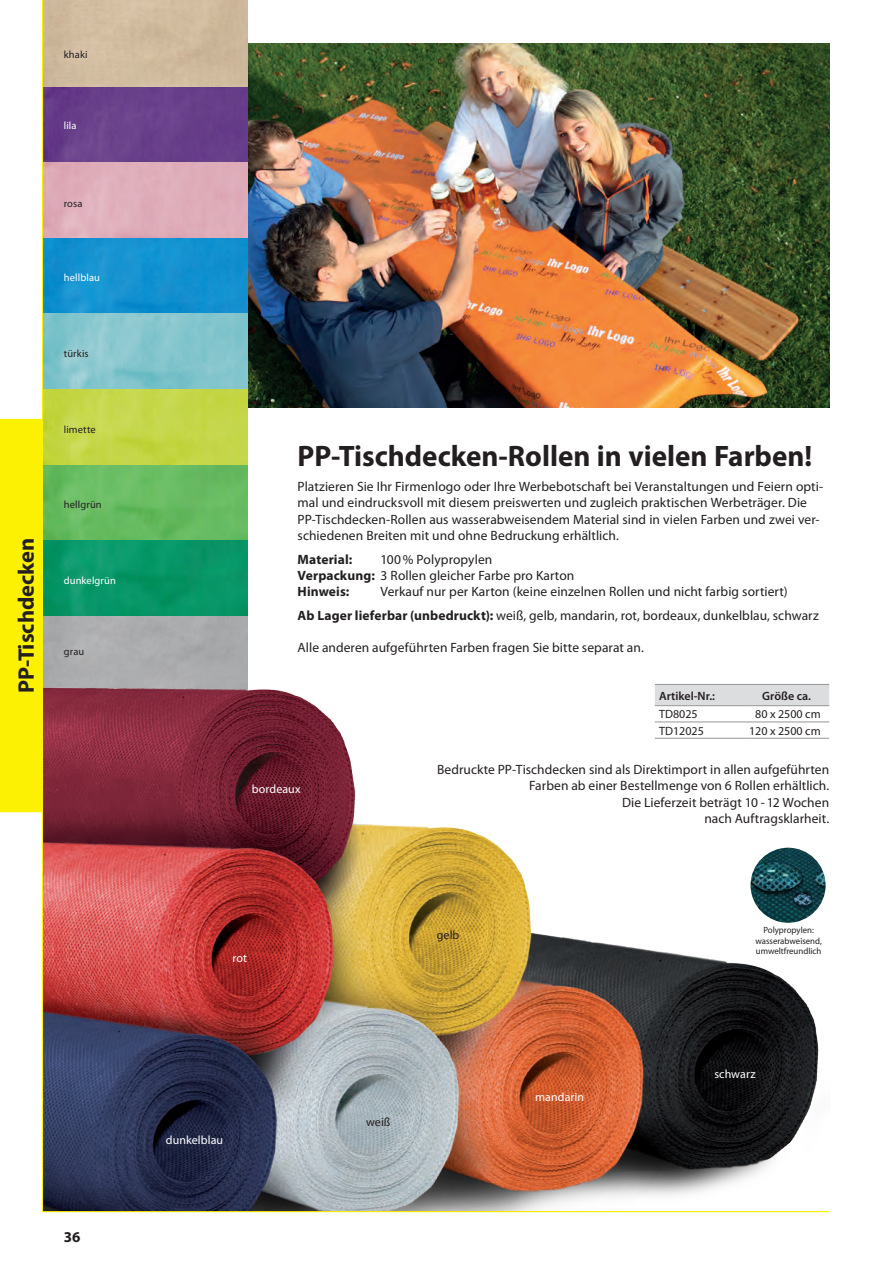
<style>
.page{position:relative;width:893px;height:1263px;background:#fff}
.page>*{position:absolute;margin:0;border:0;box-sizing:border-box;transform-origin:0 0}
.t1{font:700 29.7px "Myriad Pro";color:#231f20}
.t2{font:700 22.5px "Myriad Pro";color:#231f20}
.t3{font:700 15px "Myriad Pro";color:#231f20}
.t4{font:13.5px/16.2px "Myriad Pro";letter-spacing:.005em;color:#231f20}
.t5{font:700 13.5px "Myriad Pro";letter-spacing:.005em;color:#231f20}
.t6{font:12px "Myriad Pro";color:#231f20}
.t7{font:12px "Myriad Pro";letter-spacing:.005em;color:#fff}
.t8{font:600 12px "Myriad Pro";color:#231f20}
.t9{font:10.5px "Myriad Pro";letter-spacing:.01em;color:#231f20}
.t10{font:10.5px "Myriad Pro";letter-spacing:.01em;color:#fff}
.t11{font:9px/10.5px "Myriad Pro";color:#231f20;text-align:center}
.s1{font-weight:700}
</style>
<div class="page">
<div style="left:0;top:419px;width:43px;height:393px;background:#fcf003"></div>
<img style="left:43px;top:0;width:204px;height:660px">
<img style="left:43px;top:660px;width:787px;height:552px">
<img style="left:247px;top:43px;width:582px;height:365px">
<img style="left:750px;top:848px;width:76px;height:75px;border-radius:38px">
<hr style="left:42px;top:0;width:1px;height:1212px;background:#fcf003">
<hr style="left:43px;top:1211px;width:786px;height:1px;background:#fcf003">
<svg style="left:655px;top:685px;width:174px;height:53px"></svg>
<hr style="left:655px;top:705px;width:89px;height:1px;background:#939598">
<hr style="left:655px;top:684px;width:89px;height:1px;background:#939598">
<hr style="left:744px;top:684px;width:85px;height:1px;background:#939598">
<hr style="left:744px;top:705px;width:85px;height:1px;background:#939598">
<hr style="left:655px;top:721px;width:89px;height:1px;background:#939598">
<hr style="left:744px;top:721px;width:85px;height:1px;background:#939598">
<hr style="left:655px;top:738px;width:89px;height:1px;background:#939598">
<hr style="left:744px;top:738px;width:85px;height:1px;background:#939598">
<h2 class="t2" style="left:12px;top:693px;width:157px;rotate:-90deg">PP-Tischdecken</h2>
<p class="t9" style="left:64px;top:48px;width:25px">khaki</p>
<p class="t10" style="left:64px;top:119px;width:14px">lila</p>
<p class="t9" style="left:64px;top:197px;width:20px">rosa</p>
<p class="t10" style="left:64px;top:271px;width:38px">hellblau</p>
<p class="t9" style="left:64px;top:347px;width:26px">türkis</p>
<p class="t9" style="left:64px;top:423px;width:34px">limette</p>
<p class="t9" style="left:64px;top:498px;width:39px">hellgrün</p>
<p class="t10" style="left:64px;top:574px;width:54px">dunkelgrün</p>
<p class="t9" style="left:64px;top:645px;width:22px">grau</p>
<p class="t3" style="left:64px;top:1227px;width:18px">36</p>
<h1 class="t1" style="left:298px;top:437px;width:516px">PP-Tischdecken-Rollen in vielen Farben!</h1>
<p class="t4" style="left:298px;top:478px;width:527px">Platzieren Sie Ihr Firmenlogo oder Ihre Werbebotschaft bei Veranstaltungen und Feiern opti&shy;mal und eindrucksvoll mit diesem preiswerten und zugleich praktischen Werbeträger. Die PP-Tischdecken-Rollen aus wasserabweisendem Material sind in vielen Farben und zwei ver&shy;schiedenen Breiten mit und ohne Bedruckung erhältlich.</p>
<p class="t5" style="left:298px;top:550px;width:56px">Material:</p>
<p class="t4" style="left:298px;top:551px;width:278px;text-indent:83px">100% Polypropylen<br><span class="s1">Verpackung:</span> 3 Rollen gleicher Farbe pro Karton<br><span class="s1">Hinweis:</span></p>
<p class="t4" style="left:298px;top:579px;width:523px;line-height:23.7px;text-indent:83px">Verkauf nur per Karton (keine einzelnen Rollen und nicht farbig sortiert)<br><span class="s1">Ab Lager lieferbar (unbedruckt):</span> weiß, gelb, mandarin, rot, bordeaux, dunkelblau, schwarz</p>
<p class="t4" style="left:298px;top:639px;width:348px">Alle anderen aufgeführten Farben fragen Sie bitte separat an.</p>
<p class="t7" style="left:252px;top:781px;width:50px">bordeaux</p>
<p class="t7" style="left:233px;top:951px;width:16px">rot</p>
<p class="t8" style="left:659px;top:688px;width:57px">Artikel-Nr.:</p>
<p class="t8" style="left:762px;top:688px;width:50px">Größe ca.</p>
<p class="t6" style="left:659px;top:707px;width:40px">TD8025</p>
<p class="t6" style="left:755px;top:707px;width:67px">80 x 2500 cm</p>
<p class="t6" style="left:659px;top:723px;width:46px">TD12025</p>
<p class="t6" style="left:749px;top:723px;width:73px">120 x 2500 cm</p>
<p class="t4" style="left:437px;top:761px;width:394px;text-align:right">Bedruckte PP-Tischdecken sind als Direktimport in allen aufgeführten Farben ab einer Bestellmenge von 6 Rollen erhältlich.<br>Die Lieferzeit beträgt 10 -12 Wochen<br>nach Auftragsklarheit.</p>
<p class="t6" style="left:437px;top:927px;width:24px">gelb</p>
<p class="t11" style="left:755px;top:925px;width:68px">Polypropylen: wasserabweisend, umweltfreundlich</p>
<p class="t7" style="left:166px;top:1133px;width:59px">dunkelblau</p>
<p class="t6" style="left:366px;top:1114px;width:26px">weiß</p>
<p class="t7" style="left:535px;top:1089px;width:51px">mandarin</p>
<p class="t7" style="left:714px;top:1067px;width:43px">schwarz</p>
</div>
